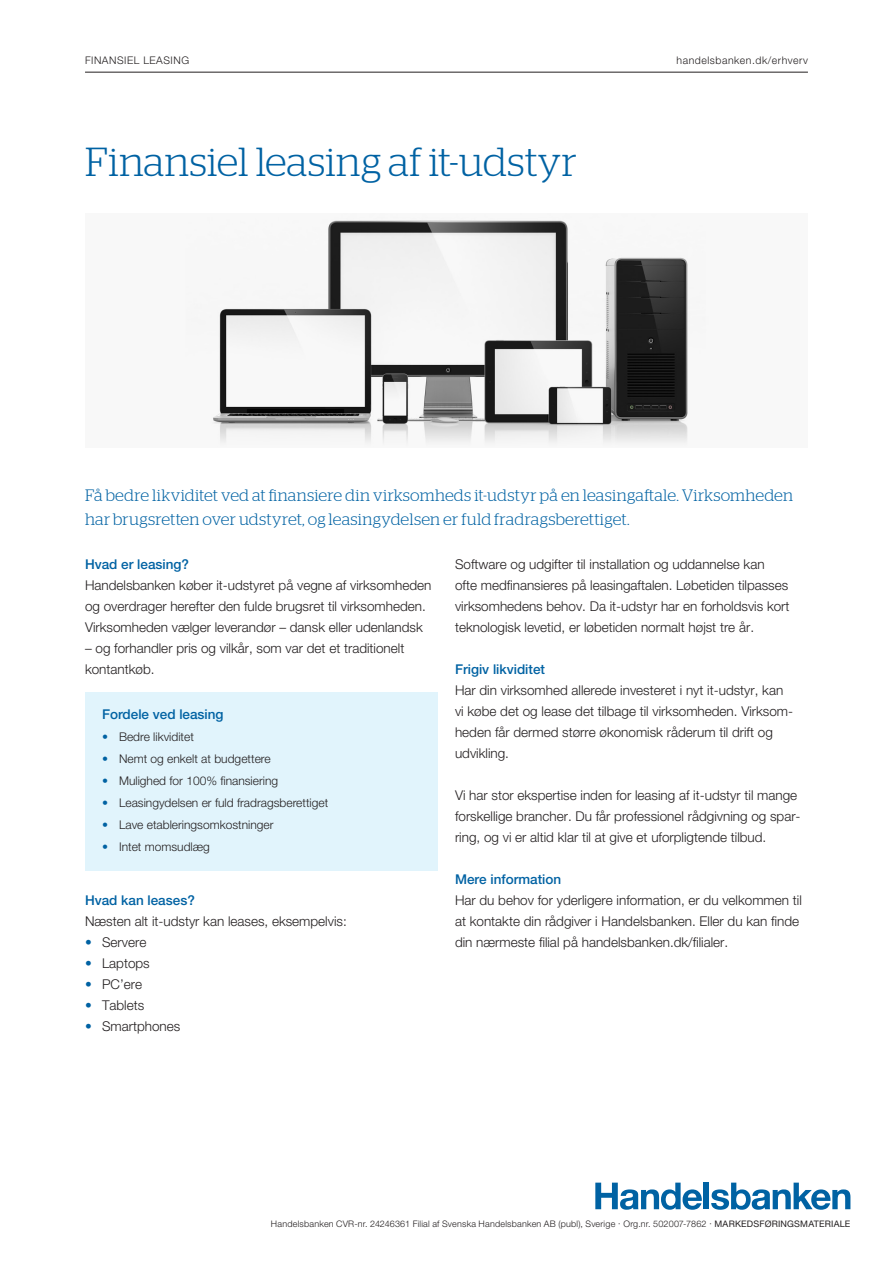
<style>
.page{position:relative;width:893px;height:1263px;background:#fff}
.page>*{position:absolute;margin:0;border:0;box-sizing:border-box;transform-origin:0 0}
.Overskrift_forside{font:300 40.5px "Stag";letter-spacing:.005em;color:#0062a3}
.ingress{font:300 16.5px/24px "Stag";letter-spacing:.01em;color:#0062a3}
.mellemrubrik1{font:300 13.5px/21px "Helvetica Neue LT Pro";color:#231f20}
.brødtekst{font:300 13.5px/21px "Helvetica Neue LT Pro";color:#231f20}
.mellemrubrik1-2{font:500 13.5px "Helvetica Neue LT Pro";color:#0062a3}
.t1{font:300 12px "Helvetica Neue LT Pro";color:#231f20}
.produktnamn{font:300 10.5px "Helvetica Neue LT Pro";letter-spacing:.05em;color:#231f20}
.Brødtekst{font:300 9px "Helvetica Neue LT Pro";letter-spacing:.025em;color:#231f20}
.s1{color:#0062a3}
.s2{font-family:"Arial";font-weight:400}
.s3{font-weight:400}
</style>
<div class="page">
<div style="left:704px;top:1182px;width:5px;height:27px;background:#0062a3"></div>
<svg style="left:595px;top:1182px;width:107px;height:28px"></svg>
<svg style="left:711px;top:1182px;width:139px;height:28px"></svg>
<hr style="left:85px;top:72px;width:723px;height:1px;background:#231f20">
<div style="left:85px;top:692px;width:353px;height:178px;background:#e1f4fc"></div>
<img style="left:212px;top:220px;width:476px;height:224px">
<p class="produktnamn" style="left:85px;top:53px;width:106px">FINANSIEL LEASING</p>
<p class="produktnamn" style="left:677px;top:53px;width:133px">handelsbanken.dk/erhverv</p>
<p class="Overskrift_forside" style="left:85px;top:139px;width:494px">Finansiel leasing af it-udstyr</p>
<p class="ingress" style="left:85px;top:483px;width:710px">Få bedre likviditet ved at finansiere din virksomheds it-udstyr på en leasingaftale. Virksomheden har brugsretten over udstyret, og leasingydelsen er fuld fradragsberettiget.</p>
<p class="mellemrubrik1-2" style="left:85px;top:556px;width:106px">Hvad er leasing?</p>
<p class="mellemrubrik1" style="left:85px;top:574px;width:348px">Handelsbanken køber it-udstyret på vegne af virksomheden og overdrager herefter den fulde brugsret til virksomheden.<br>Virksomheden vælger leverandør – dansk eller udenlandsk</p>
<p class="mellemrubrik1" style="left:85px;top:637px;width:321px">– og forhandler pris og vilkår, som var det et traditionelt kontantkøb.</p>
<p class="mellemrubrik1" style="left:455px;top:553px;width:336px">Software og udgifter til installation og uddannelse kan ofte medfinansieres på leasingaftalen. Løbetiden tilpasses virksomhedens behov. Da it-udstyr har en forholdsvis kort teknologisk levetid, er løbetiden normalt højst tre år.</p>
<p class="mellemrubrik1-2" style="left:455px;top:661px;width:92px">Frigiv likviditet</p>
<p class="brødtekst" style="left:455px;top:679px;width:340px">Har din virksomhed allerede investeret i nyt it-udstyr, kan vi købe det og lease det tilbage til virksomheden. Virksom&shy;heden får dermed større økonomisk råderum til drift og udvikling.</p>
<p class="brødtekst" style="left:455px;top:784px;width:347px">Vi har stor ekspertise inden for leasing af it-udstyr til mange forskellige brancher. Du får professionel rådgivning og spar&shy;ring, og vi er altid klar til at give et uforpligtende tilbud.</p>
<p class="mellemrubrik1-2" style="left:455px;top:871px;width:108px">Mere information</p>
<p class="brødtekst" style="left:455px;top:889px;width:348px">Har du behov for yderligere information, er du velkommen til at kontakte din rådgiver i Handelsbanken. Eller du kan finde din nærmeste filial på handelsbanken.dk/filialer.</p>
<p class="mellemrubrik1-2" style="left:102px;top:706px;width:123px">Fordele ved leasing</p>
<p class="t1" style="left:102px;top:729px;width:93px"><span class="s1">•</span> Bedre likviditet</p>
<p class="t1" style="left:102px;top:751px;width:170px"><span class="s1">•</span> Nemt og enkelt at budgettere</p>
<p class="t1" style="left:102px;top:773px;width:178px"><span class="s1">•</span> Mulighed for 100% finansiering</p>
<p class="t1" style="left:102px;top:795px;width:228px"><span class="s1">•</span> Leasingydelsen er fuld fradragsberettiget</p>
<p class="t1" style="left:102px;top:817px;width:173px"><span class="s1">•</span> Lave etableringsomkostninger</p>
<p class="t1" style="left:102px;top:839px;width:109px"><span class="s1">•</span> Intet momsudlæg</p>
<p class="mellemrubrik1-2" style="left:85px;top:892px;width:111px">Hvad kan leases?</p>
<p class="mellemrubrik1" style="left:85px;top:910px;width:263px">Næsten alt it-udstyr kan leases, eksempelvis:</p>
<p class="mellemrubrik1" style="left:85px;top:931px;width:63px"><span class="s1">•</span> Servere</p>
<p class="mellemrubrik1" style="left:85px;top:952px;width:66px"><span class="s1">•</span> Laptops</p>
<p class="mellemrubrik1" style="left:85px;top:973px;width:59px"><span class="s1">•</span> PC’ere</p>
<p class="mellemrubrik1" style="left:85px;top:994px;width:61px"><span class="s1">•</span> Tablets</p>
<p class="mellemrubrik1" style="left:85px;top:1015px;width:97px"><span class="s1">•</span> Smartphones</p>
<p class="Brødtekst" style="left:271px;top:1218px;width:581px">Handelsbanken CVR-nr. 24246361 Filial af Svenska Handelsbanken AB (publ), Sverige <span class="s2">·</span> Org.nr. 502007-7862 <span class="s2">·</span> <span class="s3">MARKEDSFØRINGSMATERIALE</span></p>
</div>
